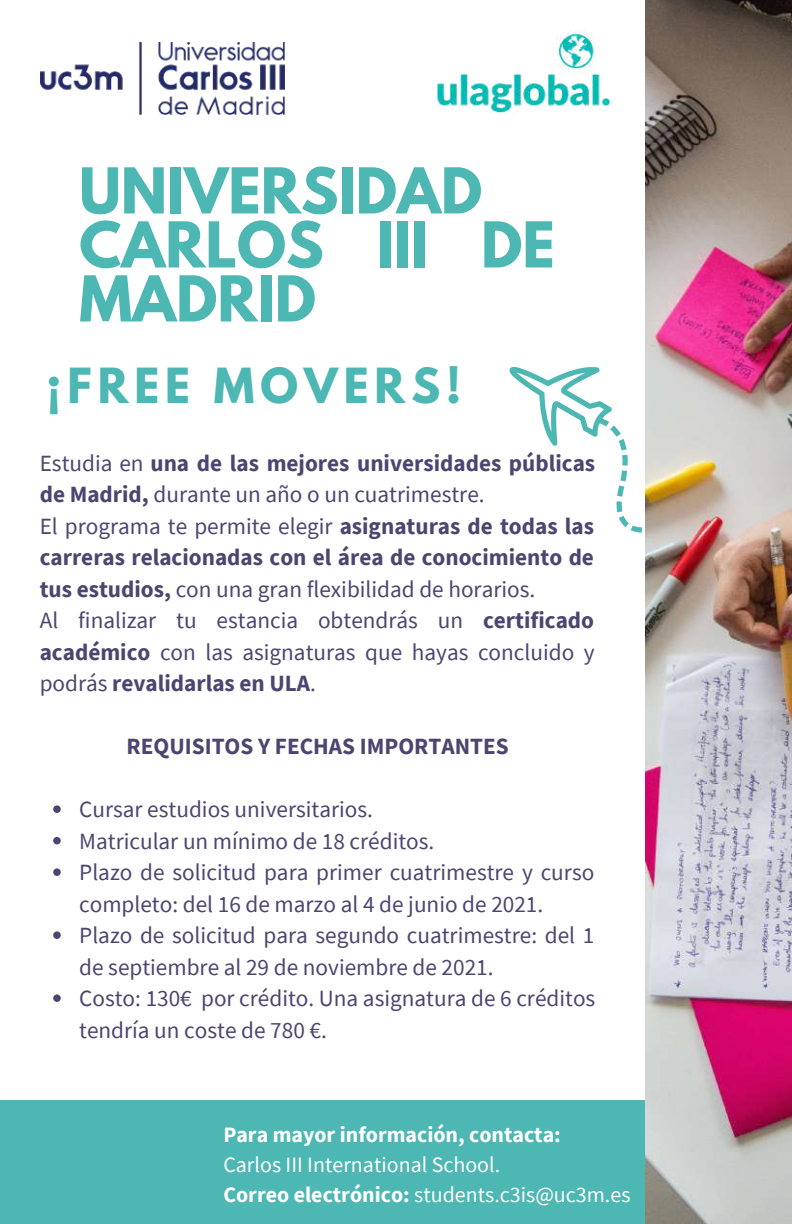
<style>
.page{position:relative;width:792px;height:1224px;background:#fff}
.page>*{position:absolute;margin:0;border:0;box-sizing:border-box;transform-origin:0 0}
.t1{font:700 56px/54px "League Spartan";color:#4cb7b3}
.t2{font:700 42.8px "League Spartan";letter-spacing:.14em;color:#4cb7b3}
.t3{font:23.2px/31.6px "Source Sans Pro";color:#4e4470}
.t4{font:700 23.2px "Source Sans Pro";color:#4e4470}
.t5{font:22px/30px "Source Sans Pro";color:#fff}
.t6{font:700 22px "Source Sans Pro";color:#fff}
.s1{font-weight:700}
</style>
<div class="page">
<div style="left:0;top:1100px;width:759px;height:124px;background:#4cb7b3"></div>
<svg style="left:53px;top:805px;width:8px;height:8px"></svg>
<svg style="left:53px;top:837px;width:8px;height:7px"></svg>
<svg style="left:53px;top:868px;width:8px;height:8px"></svg>
<svg style="left:53px;top:931px;width:8px;height:8px"></svg>
<svg style="left:53px;top:994px;width:8px;height:8px"></svg>
<img style="left:436px;top:0;width:210px;height:191px">
<svg style="left:509px;top:367px;width:137px;height:166px"></svg>
<img style="left:646px;top:0;width:146px;height:1224px">
<img style="left:40px;top:43px;width:245px;height:72px">
<h1 class="t1" style="left:79px;top:171px;width:477px">UNIVERSIDAD<br>CARLOS III DE<br>MADRID</h1>
<h2 class="t2" style="left:46px;top:365px;width:416px">¡FREE MOVERS!</h2>
<p class="t3" style="left:40px;top:447px;width:557px">Estudia en <span class="s1">una de las mejores universidades públicas de Madrid,</span> durante un año o un cuatrimestre.<br>El programa te permite elegir <span class="s1">asignaturas de todas las carreras relacionadas con el área de conocimiento de tus estudios,</span> con una gran flexibilidad de horarios.<br>Al finalizar tu estancia obtendrás un <span class="s1">certificado académico</span> con las asignaturas que hayas concluido y podrás <span class="s1">revalidarlas en ULA</span>.</p>
<p class="t4" style="left:127px;top:732px;width:384px">REQUISITOS Y FECHAS IMPORTANTES</p>
<p class="t3" style="left:79px;top:793px;width:518px">Cursar estudios universitarios.<br>Matricular un mínimo de 18 créditos.<br>Plazo de solicitud para primer cuatrimestre y curso completo: del 16 de marzo al 4 de junio de 2021.<br>Plazo de solicitud para segundo cuatrimestre: del 1 de septiembre al 29 de noviembre de 2021.<br>Costo: 130€ por crédito. Una asignatura de 6 créditos tendría un coste de 780 €.</p>
<p class="t6" style="left:223px;top:1120px;width:339px">Para mayor información, contacta:</p>
<p class="t5" style="left:223px;top:1149px;width:409px">Carlos III International School.<br><span class="s1">Correo electrónico:</span> students.c3is@uc3m.es</p>
</div>
